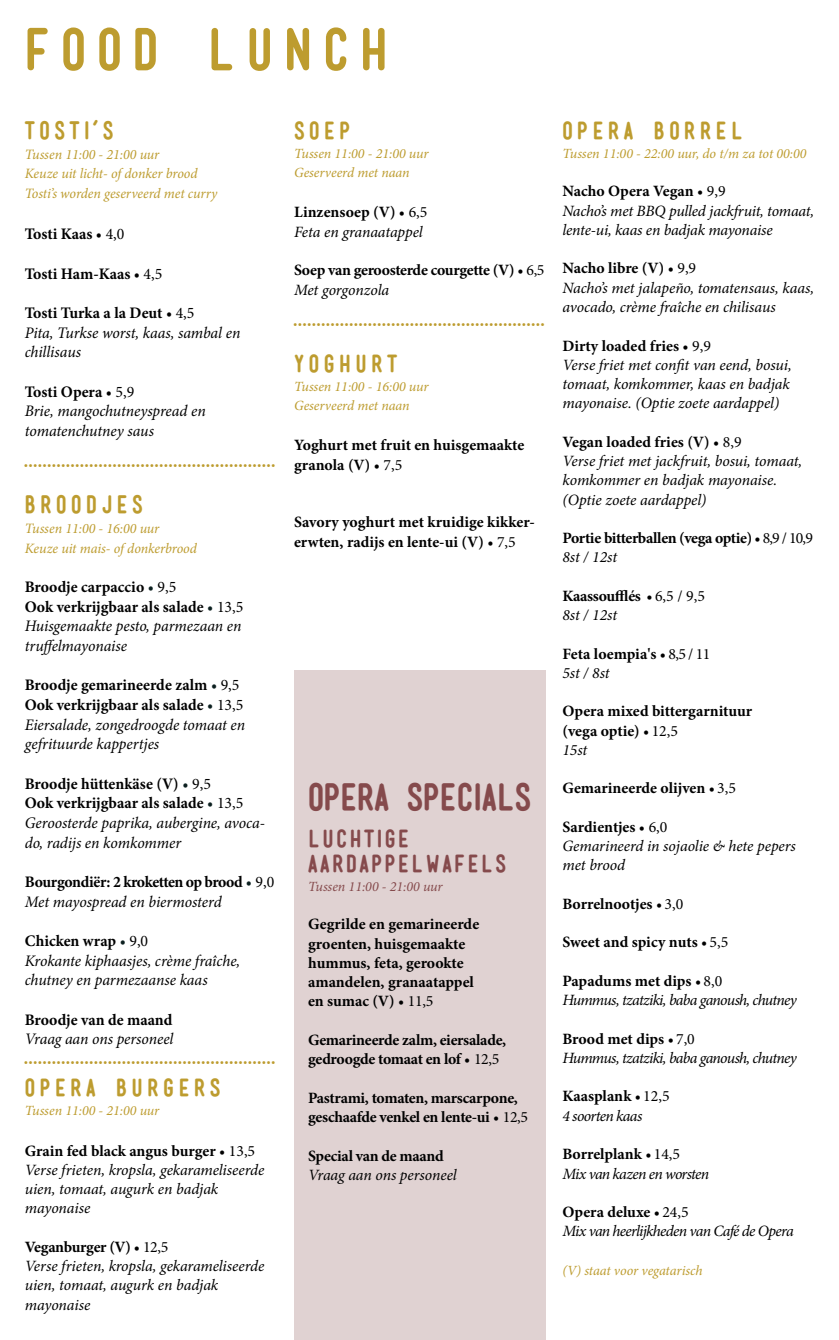
<style>
.page{position:relative;width:839px;height:1340px;background:#fff}
.page>*{position:absolute;margin:0;border:0;box-sizing:border-box;transform-origin:0 0}
.t1{font:700 54.25px "Mensch";letter-spacing:.2em;color:#bd9c2f}
.t2{font:700 35px "Mensch";color:#854a4c}
.t3{font:700 23.28px "Mensch";letter-spacing:.2em;color:#bd9c2f}
.t4{font:700 22.75px/31.8px "Mensch";letter-spacing:.2em;color:#bd9c2f}
.t5{font:700 22.75px/24.5px "Mensch";letter-spacing:.11em;color:#854a4c}
.t6{font:italic 16.1px/19.6px "Minion Pro";letter-spacing:-.005em;color:#000}
.t7{font:700 16.1px/19.6px "Minion Pro";letter-spacing:-.01em;color:#000}
.t8{font:italic 15.75px/19.2px "Minion Pro";letter-spacing:-.01em;color:#000}
.t9{font:700 15.75px/19.2px "Minion Pro";letter-spacing:-.005em;color:#000}
.t10{font:italic 15.75px/19.2px "Minion Pro";letter-spacing:-.045em;color:#000}
.t11{font:italic 15.75px/19.2px "Minion Pro";letter-spacing:-.05em;color:#000}
.t12{font:700 15.75px/19.2px "Minion Pro";letter-spacing:-.03em;color:#000}
.t13{font:italic 14.35px/19.6px "Minion Pro";letter-spacing:-.005em;color:#bd9c2f}
.t14{font:italic 14px/19.2px "Minion Pro";letter-spacing:-.005em;color:#bd9c2f}
.t15{font:italic 14px "Minion Pro";color:#854a4c}
.s1{font-weight:400}
.s2{font-weight:700;font-style:normal}
.s3{font-style:normal}
.s4{font-style:normal;color:#0c2020}
.s5{font-weight:400;color:#0c2020}
.s6{font-weight:400;font-style:italic}
</style>
<div class="page">
<div style="left:293px;top:670px;width:252px;height:669px;background:#e0d2d2"></div>
<h1 class="t1" style="left:25px;top:25px;width:364px">FOOD LUNCH</h1>
<h3 class="t3" style="left:25px;top:120px;width:90px">TOSTI’S</h3>
<p class="t13" style="left:25px;top:144px;width:194px">Tussen 11:00 - 21:00 uur<br>Keuze uit licht- of donker brood<br>Tosti’s worden geserveerd met curry</p>
<p class="t7" style="left:25px;top:224px;width:101px">Tosti Kaas <span class="s1">• 4,0</span></p>
<p class="t7" style="left:25px;top:263px;width:139px">Tosti Ham-Kaas <span class="s1">• 4,5</span></p>
<p class="t6" style="left:25px;top:303px;width:217px"><span class="s2">Tosti Turka a la Deut</span> <span class="s3">• 4,5<br></span>Pita, Turkse worst, kaas, sambal en chillisaus</p>
<p class="t6" style="left:25px;top:381px;width:182px"><span class="s2">Tosti Opera</span> <span class="s3">• 5,9<br></span>Brie, mangochutneyspread en tomatenchutney saus</p>
<h3 class="t4" style="left:25px;top:443px;width:251px">......................................................</h3>
<h3 class="t3" style="left:25px;top:494px;width:119px">BROODJES</h3>
<p class="t13" style="left:25px;top:518px;width:173px">Tussen 11:00 - 16:00 uur<br>Keuze uit mais- of donkerbrood</p>
<p class="t6" style="left:25px;top:577px;width:220px"><span class="s2">Broodje carpaccio</span> <span class="s4">•</span> <span class="s3">9,5<br></span><span class="s2">Ook verkrijgbaar als salade</span> <span class="s4">•</span> <span class="s3">13,5<br></span>Huisgemaakte pesto, parmezaan en truffelmayonaise</p>
<p class="t6" style="left:25px;top:675px;width:222px"><span class="s2">Broodje gemarineerde zalm</span> <span class="s4">•</span> <span class="s3">9,5<br></span><span class="s2">Ook verkrijgbaar als salade</span> <span class="s4">•</span> <span class="s3">13,5<br></span>Eiersalade, zongedroogde tomaat en gefrituurde kappertjes</p>
<p class="t6" style="left:25px;top:773px;width:242px"><span class="s2">Broodje hüttenkäse (V)</span> <span class="s4">•</span> <span class="s3">9,5<br></span><span class="s2">Ook verkrijgbaar als salade</span> <span class="s4">•</span> <span class="s3">13,5<br></span>Geroosterde paprika, aubergine, avoca&shy;do, radijs en komkommer</p>
<p class="t7" style="left:25px;top:872px;width:251px">Bourgondiër: 2 kroketten op brood <span class="s5">•</span> <span class="s1">9,0<br></span><span class="s6">Met mayospread en biermosterd</span></p>
<p class="t6" style="left:25px;top:931px;width:217px"><span class="s2">Chicken wrap</span> <span class="s4">•</span> <span class="s3">9,0<br></span>Krokante kiphaasjes, crème fraîche, chutney en parmezaanse kaas</p>
<p class="t7" style="left:25px;top:1009px;width:149px">Broodje van de maand</p>
<p class="t6" style="left:25px;top:1029px;width:150px">Vraag aan ons personeel</p>
<h3 class="t4" style="left:25px;top:1040px;width:251px">......................................................<br>OPERA BURGERS</h3>
<p class="t14" style="left:25px;top:1101px;width:136px">Tussen 11:00 - 21:00 uur</p>
<p class="t8" style="left:25px;top:1140px;width:241px"><span class="s2">Grain fed black angus burger</span> <span class="s3">• 13,5<br></span>Verse frieten, kropsla, gekarameliseerde uien, tomaat, augurk en badjak mayonaise</p>
<p class="t8" style="left:25px;top:1237px;width:241px"><span class="s2">Veganburger (V)</span> <span class="s3">• 12,5<br></span>Verse frieten, kropsla, gekarameliseerde uien, tomaat, augurk en badjak mayonaise</p>
<h3 class="t4" style="left:294px;top:115px;width:58px">SOEP</h3>
<p class="t14" style="left:294px;top:144px;width:136px">Tussen 11:00 - 21:00 uur<br>Geserveerd met naan</p>
<p class="t8" style="left:294px;top:203px;width:135px"><span class="s2">Linzensoep (V)</span> <span class="s3">• 6,5<br></span>Feta en granaatappel</p>
<p class="t9" style="left:294px;top:260px;width:252px">Soep van geroosterde courgette (V) <span class="s1">• 6,5<br></span><span class="s6">Met gorgonzola</span></p>
<h3 class="t4" style="left:294px;top:295px;width:251px;line-height:45.5px">......................................................<br>YOGHURT</h3>
<p class="t14" style="left:294px;top:377px;width:136px">Tussen 11:00 - 16:00 uur<br>Geserveerd met naan</p>
<p class="t9" style="left:294px;top:435px;width:231px">Yoghurt met fruit en huisgemaakte granola (V) <span class="s1">• 7,5</span></p>
<p class="t9" style="left:294px;top:512px;width:242px">Savory yoghurt met kruidige kikker&shy;erwten, radijs en lente-ui (V) <span class="s1">• 7,5</span></p>
<h2 class="t2" style="left:308px;top:781px;width:225px">OPERA SPECIALS</h2>
<h3 class="t5" style="left:308px;top:827px;width:199px">LUCHTIGE<br>AARDAPPELWAFELS</h3>
<p class="t15" style="left:308px;top:877px;width:136px">Tussen 11:00 - 21:00 uur</p>
<p class="t9" style="left:308px;top:914px;width:172px">Gegrilde en gemarineerde groenten, huisgemaakte hummus, feta, gerookte amandelen, granaatappel en sumac (V) <span class="s1">• 11,5</span></p>
<p class="t9" style="left:308px;top:1030px;width:199px">Gemarineerde zalm, eiersalade, gedroogde tomaat en lof <span class="s1">• 12,5</span></p>
<p class="t9" style="left:308px;top:1087px;width:221px">Pastrami, tomaten, marscarpone, geschaafde venkel en lente-ui <span class="s1">• 12,5</span></p>
<p class="t9" style="left:308px;top:1145px;width:137px">Special van de maand</p>
<p class="t8" style="left:308px;top:1165px;width:150px">Vraag aan ons personeel</p>
<h3 class="t4" style="left:562px;top:115px;width:182px">OPERA BORREL</h3>
<p class="t14" style="left:562px;top:144px;width:245px">Tussen 11:00 - 22:00 uur, do t/m za tot 00:00</p>
<p class="t8" style="left:562px;top:182px;width:253px"><span class="s2">Nacho Opera Vegan</span> <span class="s3">• 9,9<br></span>Nacho’s met BBQ pulled jackfruit, tomaat, lente-ui, kaas en badjak mayonaise</p>
<p class="t8" style="left:562px;top:259px;width:253px"><span class="s2">Nacho libre (V)</span> <span class="s3">• 9,9<br></span>Nacho’s met jalapeño, tomatensaus, kaas, avocado, crème fraîche en chilisaus</p>
<p class="t8" style="left:562px;top:336px;width:231px"><span class="s2">Dirty loaded fries</span> <span class="s3">• 9,9<br></span>Verse friet met confit van eend, bosui, tomaat, komkommer, kaas en badjak mayonaise. (Optie zoete aardappel)</p>
<p class="t8" style="left:562px;top:432px;width:241px"><span class="s2">Vegan loaded fries (V)</span> <span class="s3">• 8,9<br></span>Verse friet met jackfruit, bosui, tomaat, komkommer en badjak mayonaise. (Optie zoete aardappel)</p>
<p class="t12" style="left:562px;top:528px;width:252px">Portie bitterballen (vega optie) <span class="s1">• 8,9 / 10,9<br></span><span class="s6">8st / 12st</span></p>
<p class="t9" style="left:562px;top:586px;width:144px">Kaassoufflés <span class="s1">• 6,5 / 9,5<br></span><span class="s6">8st / 12st</span></p>
<p class="t9" style="left:562px;top:643px;width:149px">Feta loempia's <span class="s1">• 8,5 / 11<br></span><span class="s6">5st / 8st</span></p>
<p class="t9" style="left:562px;top:701px;width:191px">Opera mixed bittergarnituur (vega optie) <span class="s1">• 12,5<br></span><span class="s6">15st</span></p>
<p class="t9" style="left:562px;top:778px;width:175px">Gemarineerde olijven <span class="s1">• 3,5</span></p>
<p class="t8" style="left:562px;top:817px;width:235px"><span class="s2">Sardientjes</span> <span class="s3">• 6,0<br></span>Gemarineerd in sojaolie &amp; hete pepers met brood</p>
<p class="t9" style="left:562px;top:894px;width:122px">Borrelnootjes <span class="s1">• 3,0</span></p>
<p class="t9" style="left:562px;top:932px;width:167px">Sweet and spicy nuts <span class="s1">• 5,5</span></p>
<p class="t11" style="left:562px;top:971px;width:236px"><span class="s2">Papadums met dips</span> <span class="s3">• 8,0<br></span>Hummus, tzatziki, baba ganoush, chutney</p>
<p class="t11" style="left:562px;top:1029px;width:236px"><span class="s2">Brood met dips</span> <span class="s3">• 7,0<br></span>Hummus, tzatziki, baba ganoush, chutney</p>
<p class="t10" style="left:562px;top:1086px;width:109px"><span class="s2">Kaasplank</span> <span class="s3">• 12,5<br></span>4 soorten kaas</p>
<p class="t10" style="left:562px;top:1144px;width:148px"><span class="s2">Borrelplank</span> <span class="s3">• 14,5<br></span>Mix van kazen en worsten</p>
<p class="t10" style="left:562px;top:1202px;width:233px"><span class="s2">Opera deluxe</span> <span class="s3">• 24,5<br></span>Mix van heerlijkheden van Café de Opera</p>
<p class="t14" style="left:562px;top:1260px;width:142px">(V) staat voor vegatarisch</p>
</div>
